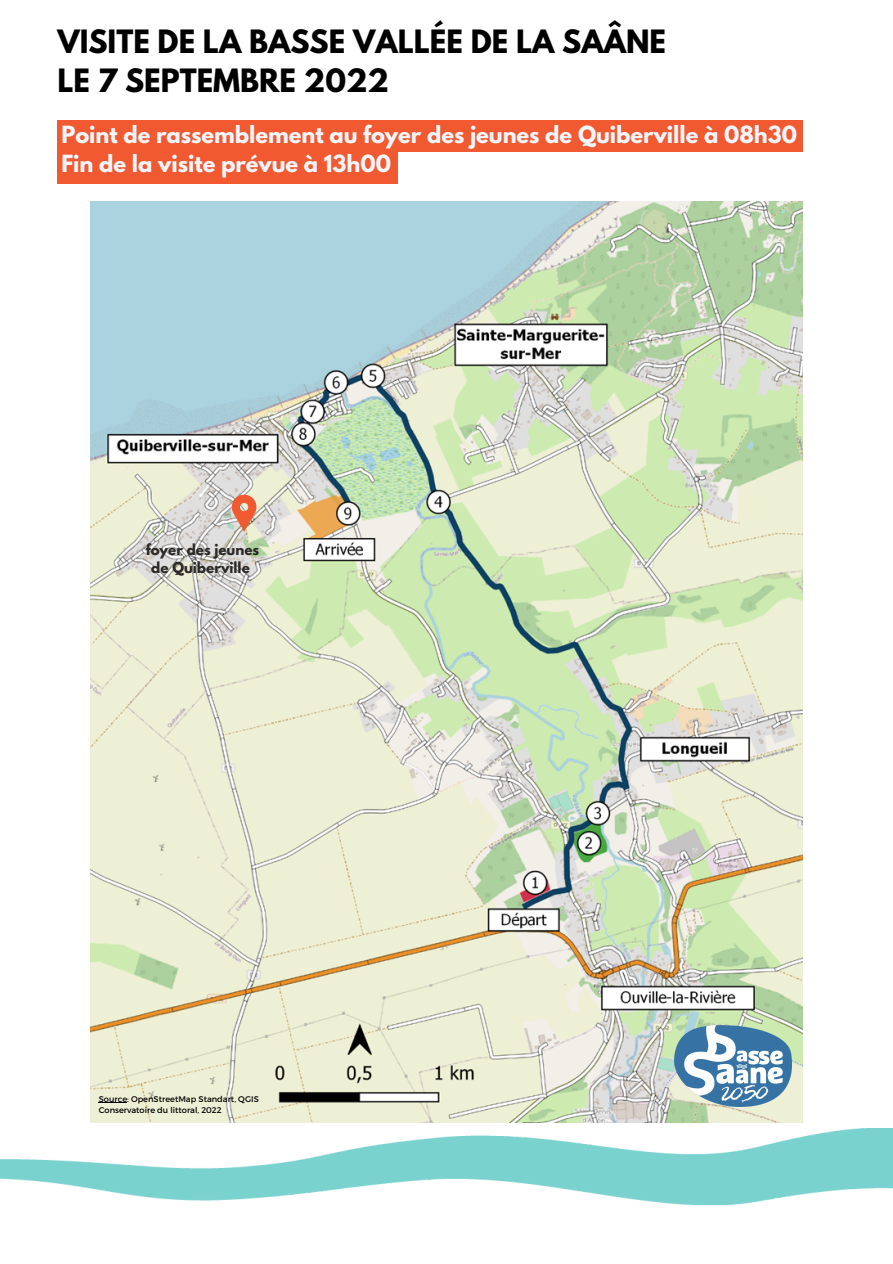
<style>
.page{position:relative;width:893px;height:1264px;background:#fff}
.page>*{position:absolute;margin:0;border:0;box-sizing:border-box;transform-origin:0 0}
.t1{font:700 28.5px/39.3px "League Spartan";color:#000}
.t2{font:700 21px/29.2px "League Spartan";color:#f4f6fc}
.t3{font:700 13.5px/18px "League Spartan";color:#2b2828;text-align:center}
.t4{font:8.25px/10.9px "Montserrat";color:#000}
</style>
<div class="page">
<img style="left:90px;top:202px;width:712px;height:920px">
<img style="left:674px;top:1025px;width:117px;height:81px">
<svg style="left:99px;top:1102px;width:28px;height:1px"></svg>
<svg style="left:232px;top:494px;width:24px;height:38px"></svg>
<div style="left:57px;top:120px;width:746px;height:31px;background:#f15a30"></div>
<div style="left:57px;top:148px;width:341px;height:36px;background:#f15a30"></div>
<img style="left:0;top:1128px;width:892px;height:76px">
<h1 class="t1" style="left:57px;top:26px;width:610px">VISITE DE LA BASSE VALLÉE DE LA SAÂNE<br>LE 7 SEPTEMBRE 2022</h1>
<p class="t2" style="left:61px;top:122px;width:737px">Point de rassemblement au foyer des jeunes de Quiberville à 08h30<br>Fin de la visite prévue à 13h00</p>
<p class="t3" style="left:146px;top:542px;width:115px">foyer des jeunes de Quiberville</p>
<p class="t4" style="left:99px;top:1092px;width:161px">Source: OpenStreetMap Standart, QGIS<br>Conservatoire du littoral, 2022</p>
</div>
